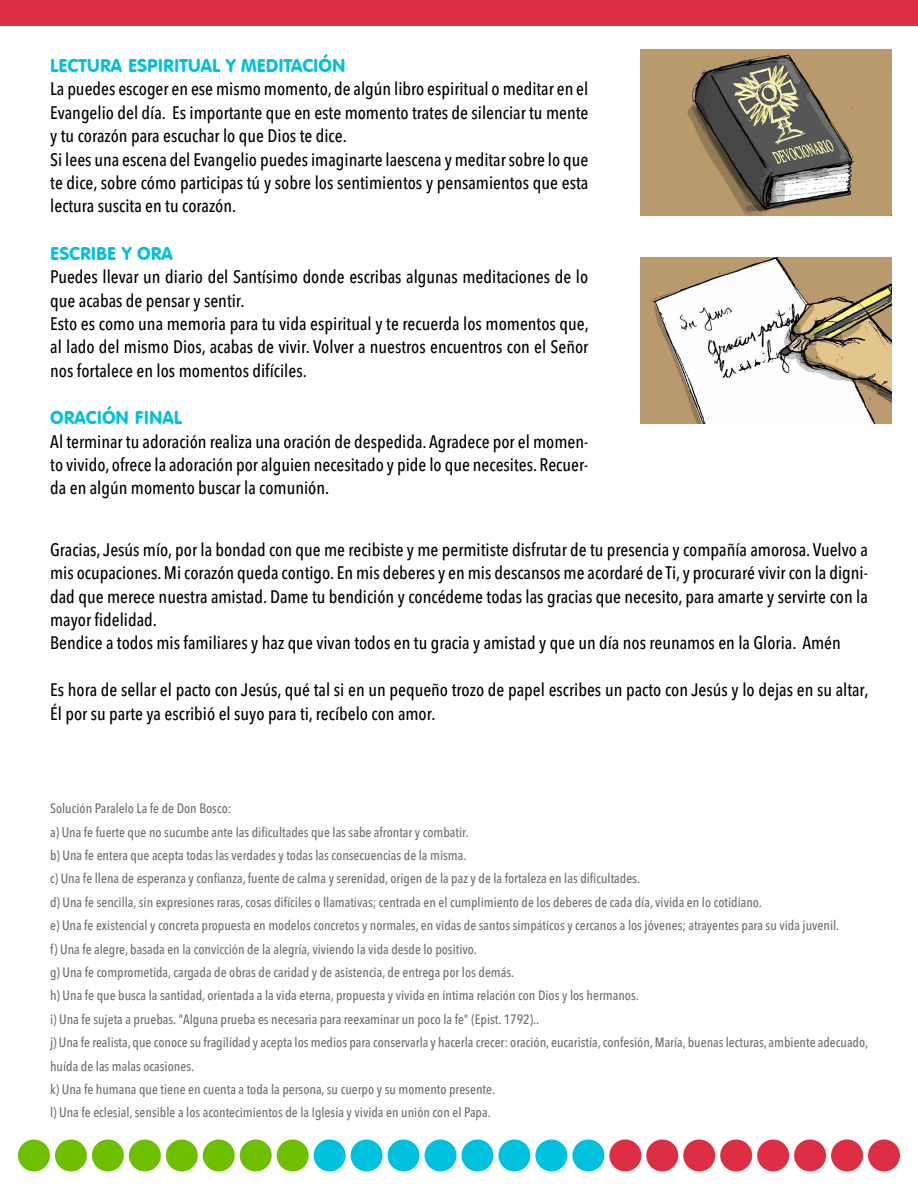
<style>
.page{position:relative;width:918px;height:1188px;background:#fff}
.page>*{position:absolute;margin:0;border:0;box-sizing:border-box;transform-origin:0 0}
.t1{font:500 18px/23.4px "Avenir Next Condensed";color:#000}
.t2{font:18px "VAG Rounded BT";color:#00c1dd}
.t3{font:500 13.5px/23.4px "Avenir Next Condensed";color:#6d6d6d}
</style>
<div class="page">
<div style="left:18px;top:1140px;width:32px;height:31px;background:#6dbf00;border-radius:50%"></div>
<div style="left:55px;top:1140px;width:32px;height:31px;background:#6dbf00;border-radius:50%"></div>
<div style="left:92px;top:1140px;width:32px;height:31px;background:#6dbf00;border-radius:50%"></div>
<div style="left:129px;top:1140px;width:32px;height:31px;background:#6dbf00;border-radius:50%"></div>
<div style="left:166px;top:1140px;width:32px;height:31px;background:#6dbf00;border-radius:50%"></div>
<div style="left:203px;top:1140px;width:32px;height:31px;background:#6dbf00;border-radius:50%"></div>
<div style="left:240px;top:1140px;width:32px;height:31px;background:#6dbf00;border-radius:50%"></div>
<div style="left:277px;top:1140px;width:32px;height:31px;background:#6dbf00;border-radius:50%"></div>
<div style="left:314px;top:1140px;width:32px;height:31px;background:#00c1dd;border-radius:50%"></div>
<div style="left:351px;top:1140px;width:32px;height:31px;background:#00c1dd;border-radius:50%"></div>
<div style="left:388px;top:1140px;width:32px;height:31px;background:#00c1dd;border-radius:50%"></div>
<div style="left:425px;top:1140px;width:32px;height:31px;background:#00c1dd;border-radius:50%"></div>
<div style="left:461px;top:1140px;width:32px;height:31px;background:#00c1dd;border-radius:50%"></div>
<div style="left:498px;top:1140px;width:32px;height:31px;background:#00c1dd;border-radius:50%"></div>
<div style="left:535px;top:1140px;width:32px;height:31px;background:#00c1dd;border-radius:50%"></div>
<div style="left:572px;top:1140px;width:32px;height:31px;background:#00c1dd;border-radius:50%"></div>
<div style="left:609px;top:1140px;width:32px;height:31px;background:#dd2e44;border-radius:50%"></div>
<div style="left:646px;top:1140px;width:32px;height:31px;background:#dd2e44;border-radius:50%"></div>
<div style="left:683px;top:1140px;width:32px;height:31px;background:#dd2e44;border-radius:50%"></div>
<div style="left:720px;top:1140px;width:32px;height:31px;background:#dd2e44;border-radius:50%"></div>
<div style="left:757px;top:1140px;width:32px;height:31px;background:#dd2e44;border-radius:50%"></div>
<div style="left:794px;top:1140px;width:32px;height:31px;background:#dd2e44;border-radius:50%"></div>
<div style="left:831px;top:1140px;width:32px;height:31px;background:#dd2e44;border-radius:50%"></div>
<div style="left:868px;top:1140px;width:32px;height:31px;background:#dd2e44;border-radius:50%"></div>
<div style="left:0;top:0;width:918px;height:25px;background:#dd2e44"></div>
<img style="left:641px;top:50px;width:250px;height:166px">
<div style="left:846px;top:203px;width:45px;height:13px;background:#b99a6d"></div>
<img style="left:641px;top:258px;width:250px;height:166px">
<p class="t2" style="left:50px;top:54px;width:297px">LECTURA ESPIRITUAL Y MEDITACIÓN</p>
<p class="t1" style="left:50px;top:77px;width:540px">La puedes escoger en ese mismo momento, de algún libro espiritual o meditar en el Evangelio del día. Es importante que en este momento trates de silenciar tu mente y tu corazón para escuchar lo que Dios te dice.<br>Si lees una escena del Evangelio puedes imaginarte laescena y meditar sobre lo que te dice, sobre cómo participas tú y sobre los sentimientos y pensamientos que esta lectura suscita en tu corazón.</p>
<p class="t2" style="left:50px;top:242px;width:124px">ESCRIBE Y ORA</p>
<p class="t1" style="left:50px;top:265px;width:540px">Puedes llevar un diario del Santísimo donde escribas algunas meditaciones de lo que acabas de pensar y sentir.<br>Esto es como una memoria para tu vida espiritual y te recuerda los momentos que, al lado del mismo Dios, acabas de vivir. Volver a nuestros encuentros con el Señor nos fortalece en los momentos difíciles.</p>
<p class="t2" style="left:50px;top:406px;width:133px">ORACIÓN FINAL</p>
<p class="t1" style="left:50px;top:430px;width:540px;text-align:justify">Al terminar tu adoración realiza una oración de despedida. Agradece por el momen&shy;to vivido, ofrece la adoración por alguien necesitado y pide lo que necesites. Recuer&shy;da en algún momento buscar la comunión.</p>
<p class="t1" style="left:50px;top:538px;width:819px">Gracias, Jesús mío, por la bondad con que me recibiste y me permitiste disfrutar de tu presencia y compañía amorosa. Vuelvo a mis ocupaciones. Mi corazón queda contigo. En mis deberes y en mis descansos me acordaré de Ti, y procuraré vivir con la digni&shy;dad que merece nuestra amistad. Dame tu bendición y concédeme todas las gracias que necesito, para amarte y servirte con la mayor fidelidad.<br>Bendice a todos mis familiares y haz que vivan todos en tu gracia y amistad y que un día nos reunamos en la Gloria. Amén</p>
<p class="t1" style="left:50px;top:678px;width:820px">Es hora de sellar el pacto con Jesús, qué tal si en un pequeño trozo de papel escribes un pacto con Jesús y lo dejas en su altar,<br>Él por su parte ya escribió el suyo para ti, recíbelo con amor.</p>
<p class="t3" style="left:50px;top:797px;width:820px">Solución Paralelo La fe de Don Bosco:<br>a) Una fe fuerte que no sucumbe ante las dificultades que las sabe afrontar y combatir.<br>b) Una fe entera que acepta todas las verdades y todas las consecuencias de la misma.<br>c) Una fe llena de esperanza y confianza, fuente de calma y serenidad, origen de la paz y de la fortaleza en las dificultades.<br>d) Una fe sencilla, sin expresiones raras, cosas difíciles o llamativas; centrada en el cumplimiento de los deberes de cada día, vivida en lo cotidiano.<br>e) Una fe existencial y concreta propuesta en modelos concretos y normales, en vidas de santos simpáticos y cercanos a los jóvenes; atrayentes para su vida juvenil.<br>f) Una fe alegre, basada en la convicción de la alegría, viviendo la vida desde lo positivo.<br>g) Una fe comprometida, cargada de obras de caridad y de asistencia, de entrega por los demás.<br>h) Una fe que busca la santidad, orientada a la vida eterna, propuesta y vivida en íntima relación con Dios y los hermanos.<br>i) Una fe sujeta a pruebas. "Alguna prueba es necesaria para reexaminar un poco la fe" (Epist. 1792)..<br>j) Una fe realista, que conoce su fragilidad y acepta los medios para conservarla y hacerla crecer: oración, eucaristía, confesión, María, buenas lecturas, ambiente adecuado, huída de las malas ocasiones.<br>k) Una fe humana que tiene en cuenta a toda la persona, su cuerpo y su momento presente.<br>l) Una fe eclesial, sensible a los acontecimientos de la Iglesia y vivida en unión con el Papa.</p>
</div>
